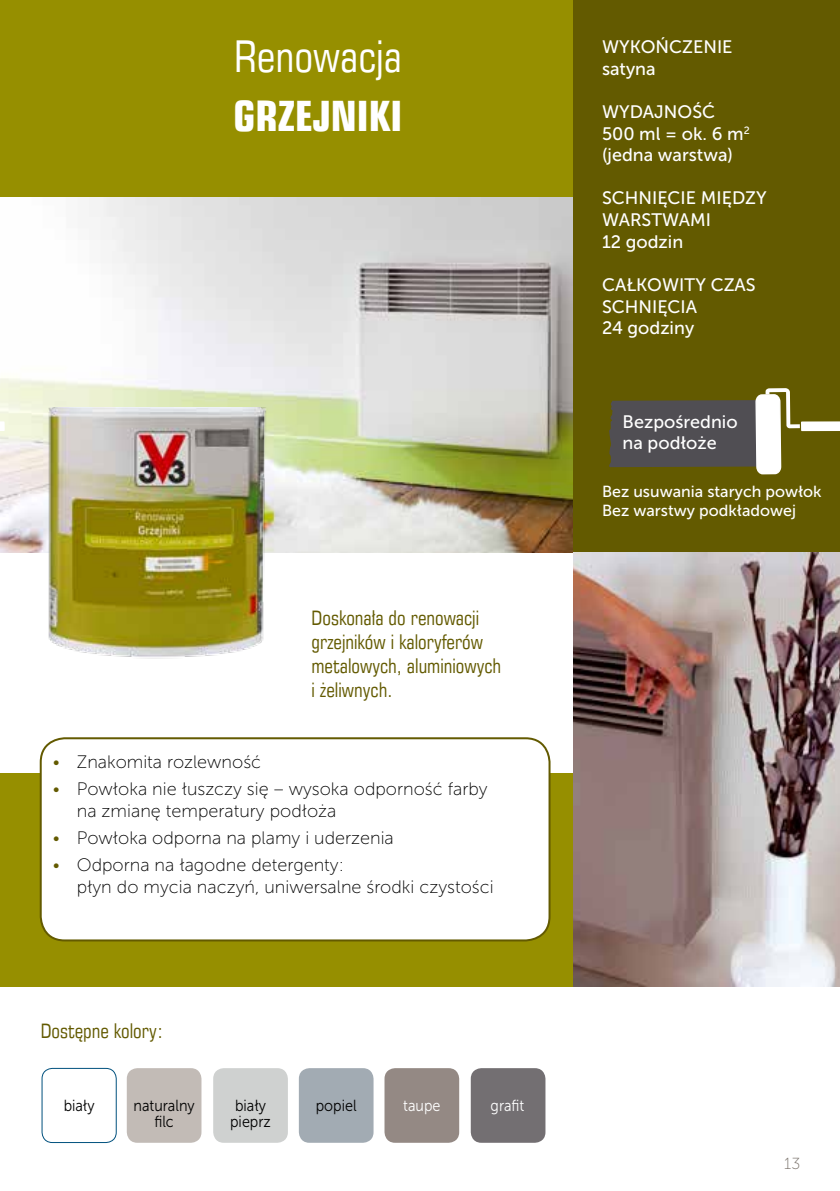
<style>
.page{position:relative;width:840px;height:1191px;background:#fff}
.page>*{position:absolute;margin:0;border:0;box-sizing:border-box;transform-origin:0 0}
.t1{font:44px "Square 721 Cn EU";color:#fff}
.t2{font:700 42px "Square 721 Cn EU";color:#fff}
.t3{font:20px/24px "Square 721 Cn EU";color:#635a00}
.t4{font:18px/21.6px "Museo Sans 100";color:#000}
.t5{font:18px/21.6px "Museo Sans 500";color:#fff}
.t6{font:16px/19.2px "Museo Sans 500";color:#fff}
.t7{font:16px/16px "Museo Sans 300";color:#000;text-align:center;scale:.9 1}
.t8{font:16px "Museo Sans 300";color:#fff;scale:.9 1}
.t9{font:16px "Museo Sans 100";color:#79716a}
.s1{color:#635a00}
</style>
<div class="page">
<div style="left:0;top:773px;width:839px;height:213px;background:#968f00"></div>
<div style="left:41px;top:738px;width:508px;height:202px;background:#fff;border-radius:24px"></div>
<div style="left:40px;top:737px;width:510px;height:204px;border:2px solid #635a00;border-radius:24px"></div>
<img style="left:0;top:196px;width:573px;height:356px">
<div style="left:0;top:0;width:839px;height:196px;background:#968f00"></div>
<div style="left:573px;top:0;width:266px;height:552px;background:#635a00"></div>
<svg style="left:0;top:421px;width:5px;height:10px"></svg>
<svg style="left:609px;top:388px;width:230px;height:86px"></svg>
<img style="left:24px;top:407px;width:264px;height:250px">
<img style="left:573px;top:552px;width:266px;height:434px">
<img style="left:42px;top:1068px;width:74px;height:74px">
<div style="left:42px;top:1068px;width:74px;height:74px;border:1px solid #00517e;border-radius:10px"></div>
<div style="left:213px;top:1068px;width:75px;height:74px;background:#cfd1d0;border-radius:11px"></div>
<div style="left:299px;top:1068px;width:74px;height:74px;background:#a2abb3;border-radius:11px"></div>
<div style="left:470px;top:1068px;width:75px;height:74px;background:#736f72;border-radius:11px"></div>
<div style="left:384px;top:1068px;width:75px;height:74px;background:#948984;border-radius:11px"></div>
<div style="left:127px;top:1068px;width:74px;height:74px;background:#c2bbb6;border-radius:11px"></div>
<h1 class="t1" style="left:234px;top:29px;width:169px">Renowacja</h1>
<h2 class="t2" style="left:233px;top:89px;width:170px">GRZEJNIKI</h2>
<p class="t3" style="left:311px;top:606px;width:191px">Doskonała do renowacji grzejników i kaloryferów metalowych, aluminiowych i żeliwnych.</p>
<p class="t4" style="left:53px;top:751px;width:210px"><span class="s1">•</span> Znakomita rozlewność</p>
<p class="t4" style="left:77px;top:778px;width:412px;text-indent:-24px"><span class="s1">•</span> Powłoka nie łuszczy się – wysoka odporność farby na zmianę temperatury podłoża</p>
<p class="t4" style="left:53px;top:827px;width:342px"><span class="s1">•</span> Powłoka odporna na plamy i uderzenia</p>
<p class="t4" style="left:77px;top:854px;width:418px;text-indent:-24px"><span class="s1">•</span> Odporna na łagodne detergenty:<br>płyn do mycia naczyń, uniwersalne środki czystości</p>
<p class="t3" style="left:41px;top:1018px;width:124px">Dostępne kolory:</p>
<p class="t7" style="left:64px;top:1097px;width:36px">biały</p>
<p class="t7" style="left:230px;top:1097px;width:47px">biały pieprz</p>
<p class="t7" style="left:133px;top:1097px;width:69px">naturalny</p>
<p class="t7" style="left:315px;top:1097px;width:47px">popiel</p>
<p class="t8" style="left:403px;top:1097px;width:43px">taupe</p>
<p class="t7" style="left:154px;top:1113px;width:23px">filc</p>
<p class="t8" style="left:490px;top:1097px;width:39px">grafit</p>
<p class="t5" style="left:601px;top:36px;width:132px">WYKOŃCZENIE satyna</p>
<p class="t5" style="left:601px;top:101px;width:149px">WYDAJNOŚĆ<br>500 ml = ok. 6 m<sup>2 </sup>(jedna warstwa)</p>
<p class="t5" style="left:601px;top:187px;width:166px">SCHNIĘCIE MIĘDZY<br>WARSTWAMI<br>12 godzin</p>
<p class="t5" style="left:601px;top:274px;width:155px">CAŁKOWITY CZAS<br>SCHNIĘCIA<br>24 godziny</p>
<p class="t5" style="left:622px;top:410px;width:116px">Bezpośrednio na podłoże</p>
<p class="t6" style="left:601px;top:482px;width:221px">Bez usuwania starych powłok<br>Bez warstwy podkładowej</p>
<p class="t9" style="left:783px;top:1155px;width:17px">13</p>
</div>
